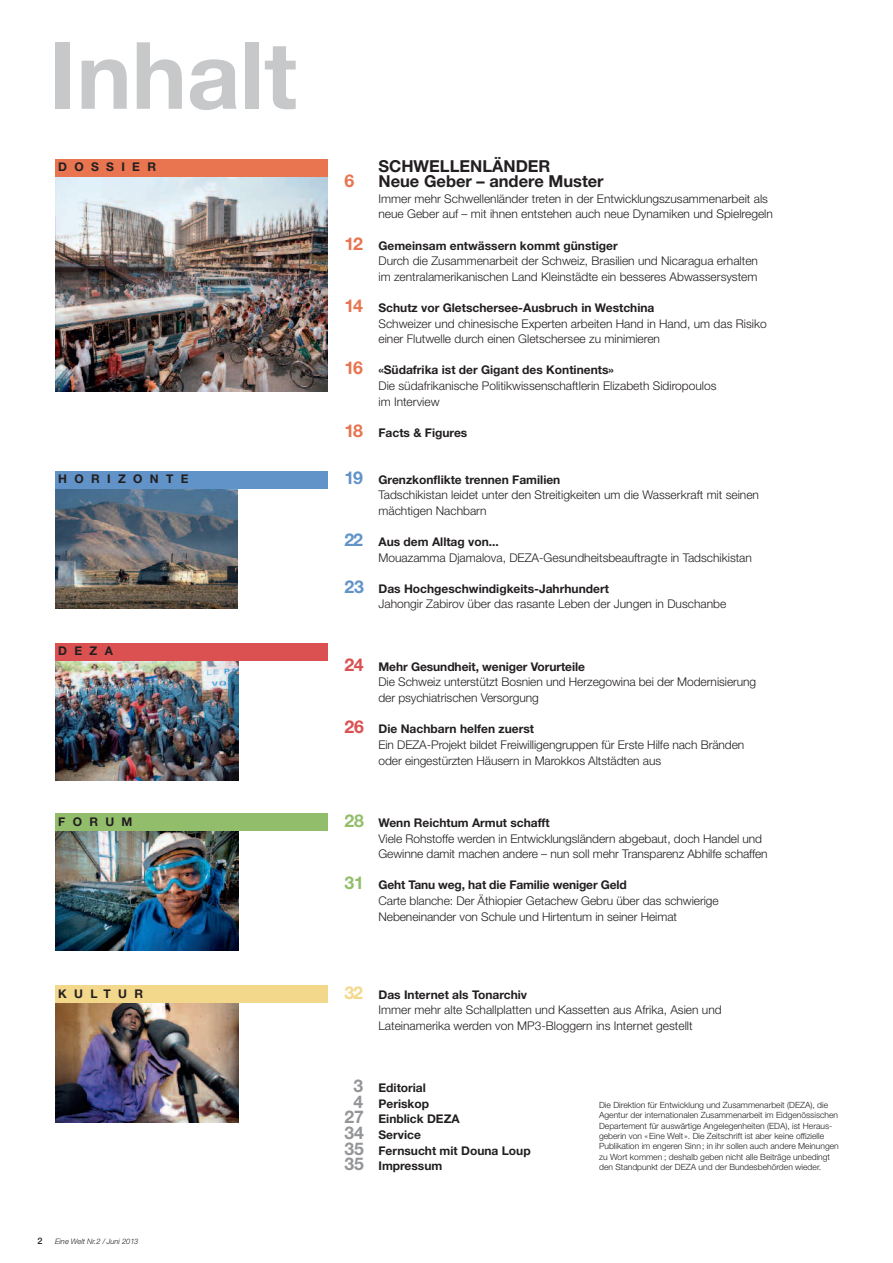
<style>
.page{position:relative;width:893px;height:1263px;background:#fff}
.page>*{position:absolute;margin:0;border:0;box-sizing:border-box;transform-origin:0 0}
.t1{font:700 93px "Helvetica Neue";color:#c7c8ca}
.t2{font:700 17.7px "Helvetica Neue";color:#e87450}
.t3{font:700 16.5px "Helvetica Neue";color:#231f20}
.t4{font:300 12px/15.6px "Helvetica Neue";color:#231f20}
.t5{font:700 12px "Helvetica Neue";color:#231f20}
.t6{font:700 12px "Helvetica Neue";letter-spacing:.61em;color:#231f20}
.t7{font:500 9px "Helvetica Neue";color:#231f20}
.t8{font:300 8.55px/10.4px "Helvetica Neue";color:#231f20}
.t9{font:italic 300 7.5px "Helvetica Neue";color:#231f20}
.s1{font-weight:700;font-size:17.7px;color:#e87450}
.s2{font-weight:700}
.s3{font-size:17.7px;color:#e87450}
.s4{font-weight:700;font-size:17.7px;color:#6193c8}
.s5{font-weight:700;font-size:17.7px;color:#db5152}
.s6{font-weight:700;font-size:17.7px;color:#92be6c}
.s7{font-weight:700;font-size:17.7px;color:#f3d88c}
.s8{font-size:17.55px;color:#939598}
</style>
<div class="page">
<img style="left:55px;top:1003px;width:183px;height:120px">
<img style="left:55px;top:831px;width:183px;height:120px">
<img style="left:55px;top:660px;width:183px;height:120px">
<img style="left:55px;top:489px;width:183px;height:119px">
<img style="left:55px;top:177px;width:272px;height:214px">
<div style="left:55px;top:643px;width:272px;height:17px;background:#db5152"></div>
<div style="left:55px;top:813px;width:272px;height:18px;background:#92be6c"></div>
<div style="left:55px;top:471px;width:272px;height:18px;background:#6193c8"></div>
<div style="left:55px;top:985px;width:272px;height:18px;background:#f3d88c"></div>
<div style="left:55px;top:159px;width:272px;height:18px;background:#e87450"></div>
<h1 class="t1" style="left:49px;top:42px;width:249px">Inhalt</h1>
<p class="t6" style="left:58px;top:163px;width:99px">DOSSIER</p>
<p class="t6" style="left:58px;top:475px;width:132px">HORIZONTE</p>
<p class="t5" style="left:58px;top:646px;width:56px">DEZA</p>
<p class="t5" style="left:58px;top:817px;width:76px">FORUM</p>
<p class="t5" style="left:58px;top:989px;width:86px">KULTUR</p>
<p class="t7" style="left:38px;top:1237px;width:7px">2</p>
<p class="t9" style="left:55px;top:1238px;width:85px">Eine Welt Nr.2 / Juni 2013</p>
<h3 class="t3" style="left:378px;top:160px;width:174px">SCHWELLENLÄNDER</h3>
<h2 class="t2" style="left:344px;top:175px;width:11px">6</h2>
<h3 class="t3" style="left:378px;top:175px;width:227px">Neue Geber – andere Muster</h3>
<p class="t4" style="left:378px;top:192px;width:396px">Immer mehr Schwellenländer treten in der Entwicklungszusammenarbeit als neue Geber auf – mit ihnen entstehen auch neue Dynamiken und Spielregeln</p>
<p class="t4" style="left:378px;top:239px;width:381px;text-indent:-34px"><span class="s1">12</span> <span class="s2">Gemeinsam entwässern kommt günstiger<br></span>Durch die Zusammenarbeit der Schweiz, Brasilien und Nicaragua erhalten im zentralamerikanischen Land Kleinstädte ein besseres Abwassersystem</p>
<p class="t4" style="left:378px;top:301px;width:390px;text-indent:-34px"><span class="s1">14</span> <span class="s2">Schutz vor Gletschersee-Ausbruch in Westchina<br></span>Schweizer und chinesische Experten arbeiten Hand in Hand, um das Risiko einer Flutwelle durch einen Gletschersee zu minimieren</p>
<p class="t4" style="left:378px;top:363px;width:340px;text-indent:-34px"><span class="s1">16</span> <span class="s2">«Südafrika ist der Gigant des Kontinents»<br></span>Die südafrikanische Politikwissenschaftlerin Elizabeth Sidiropoulos im Interview</p>
<p class="t5" style="left:344px;top:428px;width:124px"><span class="s3">18</span> Facts &amp; Figures</p>
<p class="t4" style="left:378px;top:473px;width:382px;text-indent:-34px"><span class="s4">19</span> <span class="s2">Grenzkonflikte trennen Familien<br></span>Tadschikistan leidet unter den Streitigkeiten um die Wasserkraft mit seinen mächtigen Nachbarn</p>
<p class="t4" style="left:378px;top:535px;width:375px;text-indent:-34px"><span class="s4">22</span> <span class="s2">Aus dem Alltag von...<br></span>Mouazamma Djamalova, DEZA-Gesundheitsbeauftragte in Tadschikistan</p>
<p class="t4" style="left:378px;top:582px;width:349px;text-indent:-34px"><span class="s4">23</span> <span class="s2">Das Hochgeschwindigkeits-Jahrhundert<br></span>Jahongir Zabirov über das rasante Leben der Jungen in Duschanbe</p>
<p class="t4" style="left:378px;top:660px;width:379px;text-indent:-34px"><span class="s5">24</span> <span class="s2">Mehr Gesundheit, weniger Vorurteile<br></span>Die Schweiz unterstützt Bosnien und Herzegowina bei der Modernisierung der psychiatrischen Versorgung</p>
<p class="t4" style="left:378px;top:722px;width:367px;text-indent:-34px"><span class="s5">26</span> <span class="s2">Die Nachbarn helfen zuerst<br></span>Ein DEZA-Projekt bildet Freiwilligengruppen für Erste Hilfe nach Bränden oder eingestürzten Häusern in Marokkos Altstädten aus</p>
<p class="t4" style="left:378px;top:816px;width:391px;text-indent:-34px"><span class="s6">28</span> <span class="s2">Wenn Reichtum Armut schafft<br></span>Viele Rohstoffe werden in Entwicklungsländern abgebaut, doch Handel und<br>Gewinne damit machen andere – nun soll mehr Transparenz Abhilfe schaffen</p>
<p class="t4" style="left:378px;top:878px;width:342px;text-indent:-34px"><span class="s6">31</span> <span class="s2">Geht Tanu weg, hat die Familie weniger Geld<br></span>Carte blanche: Der Äthiopier Getachew Gebru über das schwierige<br>Nebeneinander von Schule und Hirtentum in seiner Heimat</p>
<p class="t4" style="left:378px;top:987px;width:345px;text-indent:-34px"><span class="s7">32</span> <span class="s2">Das Internet als Tonarchiv<br></span>Immer mehr alte Schallplatten und Kassetten aus Afrika, Asien und<br>Lateinamerika werden von MP3-Bloggern ins Internet gestellt</p>
<p class="t5" style="left:353px;top:1083px;width:74px"><span class="s8">3</span> Editorial</p>
<p class="t5" style="left:353px;top:1099px;width:77px"><span class="s8">4</span> Periskop</p>
<p class="t5" style="left:344px;top:1115px;width:117px"><span class="s8">27</span> Einblick DEZA</p>
<p class="t5" style="left:344px;top:1130px;width:78px"><span class="s8">34</span> Service</p>
<p class="t5" style="left:344px;top:1146px;width:188px"><span class="s8">35</span> Fernsucht mit Douna Loup</p>
<p class="t5" style="left:344px;top:1161px;width:99px"><span class="s8">35</span> Impressum</p>
<p class="t8" style="left:599px;top:1101px;width:241px">Die Direktion für Entwicklung und Zusammenarbeit (DEZA), die Agentur der internationalen Zusammenarbeit im Eidgenössischen Departement für auswärtige Angelegenheiten (EDA), ist Heraus&shy;geberin von «Eine Welt ». Die Zeitschrift ist aber keine offizielle Publikation im engeren Sinn; in ihr sollen auch andere Meinungen zu Wort kommen ; deshalb geben nicht alle Beiträge unbedingt den Standpunkt der DEZA und der Bundesbehörden wieder.</p>
</div>
